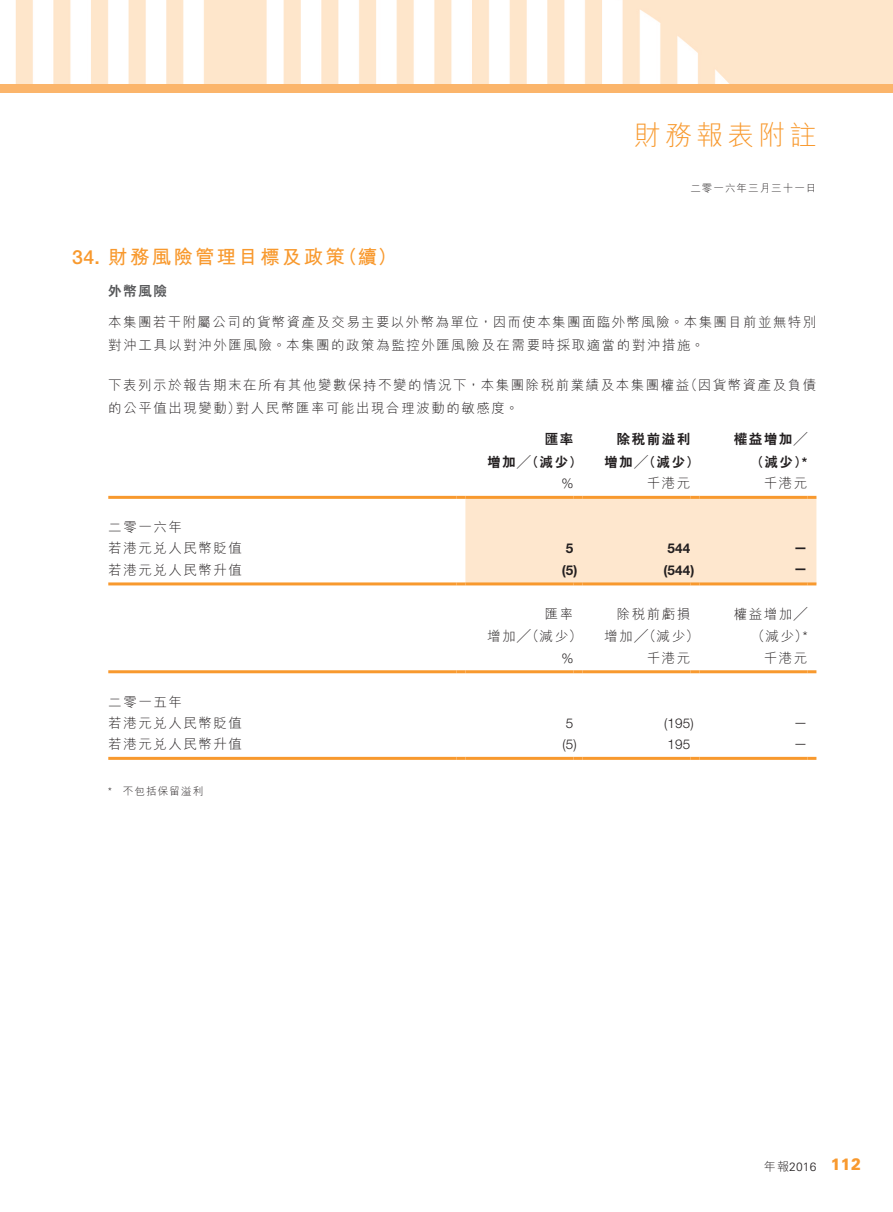
<style>
.page{position:relative;width:893px;height:1212px;background:#fff}
.page>*{position:absolute;margin:0;border:0;box-sizing:border-box;transform-origin:0 0}
.t1{font:300 27px "M Hei HK";letter-spacing:.15em;color:#f8992e}
._03_H1{font:700 19.5px "M Hei HK";letter-spacing:.115em;color:#f8992e}
.t2{font:900 16.5px "Univers LT Std";color:#f8992e;scale:.9 1}
._12___P2{font:300 13.5px/22.5px "M Hei HK";letter-spacing:.11em;color:#231f20}
._31_table_tab_6pt{font:300 13.5px/22.5px "M Hei HK";letter-spacing:.115em;color:#231f20}
._31_table_tab_6pt-2{font:800 13.5px/22.5px "C Hei 2 HK";letter-spacing:.115em;color:#231f20}
._31_table_tab_6pt-3{font:300 13.5px "Helvetica Neue LT Std";letter-spacing:.015em;color:#231f20}
._31_table_tab_6pt-4{font:700 13.5px "Helvetica Neue LT Std";letter-spacing:.015em;color:#231f20}
._04___H2{font:800 13.5px "C Hei 2 HK";color:#57585a}
.t3{font:300 12px "Univers LT Std";color:#231f20}
._26___P2__Note{font:300 10.5px "M Hei HK";letter-spacing:.1em;color:#231f20}
._26___P2__Note-2{font:300 10.5px "Helvetica Neue LT Std";color:#231f20}
.s1{font-family:"Helvetica Neue LT Std";font-weight:500}
.s2{font-family:"Helvetica Neue LT Std";font-weight:700}
.s3{font-family:"Helvetica Neue LT Std"}
.s4{font-family:"M Hei HK"}
</style>
<div class="page">
<img style="left:15px;top:0;width:878px;height:84px">
<div style="left:0;top:84px;width:893px;height:8px;background:#fbb56b"></div>
<hr style="left:108px;top:496px;width:348px;height:3px;background:#f8992e">
<hr style="left:108px;top:582px;width:348px;height:3px;background:#f8992e">
<svg style="left:456px;top:496px;width:360px;height:89px;background:#fde3c6"></svg>
<hr style="left:108px;top:670px;width:348px;height:3px;background:#f8992e">
<svg style="left:456px;top:670px;width:9px;height:3px"></svg>
<hr style="left:465px;top:670px;width:108px;height:3px;background:#f8992e">
<svg style="left:573px;top:670px;width:9px;height:3px"></svg>
<hr style="left:582px;top:670px;width:108px;height:3px;background:#f8992e">
<svg style="left:690px;top:670px;width:9px;height:3px"></svg>
<hr style="left:699px;top:670px;width:108px;height:3px;background:#f8992e">
<svg style="left:807px;top:670px;width:9px;height:3px"></svg>
<hr style="left:108px;top:757px;width:348px;height:3px;background:#f8992e">
<svg style="left:456px;top:757px;width:9px;height:3px"></svg>
<hr style="left:465px;top:757px;width:108px;height:3px;background:#f8992e">
<svg style="left:573px;top:757px;width:9px;height:3px"></svg>
<hr style="left:582px;top:757px;width:108px;height:3px;background:#f8992e">
<svg style="left:690px;top:757px;width:9px;height:3px"></svg>
<hr style="left:699px;top:757px;width:108px;height:3px;background:#f8992e">
<svg style="left:807px;top:757px;width:9px;height:3px"></svg>
<h1 class="t1" style="left:634px;top:116px;width:184px">財務報表附註</h1>
<p class="_26___P2__Note" style="left:690px;top:181px;width:127px">二零一六年三月三十一日</p>
<p class="_03_H1" style="left:72px;top:243px;width:274px"><span class="s1">34.</span> 財務風險管理目標及政策</p>
<p class="_04___H2" style="left:108px;top:282px;width:60px">外幣風險</p>
<p class="_12___P2" style="left:108px;top:310px;width:709px">本集團若干附屬公司的貨幣資產及交易主要以外幣為單位，因而使本集團面臨外幣風險。本集團目前並無特別對沖工具以對沖外匯風險。本集團的政策為監控外匯風險及在需要時採取適當的對沖措施。</p>
<p class="_12___P2" style="left:684px;top:373px;width:134px">（因貨幣資產及負債</p>
<p class="_03_H1" style="left:338px;top:243px;width:61px">（續(</p>
<p class="_12___P2" style="left:236px;top:373px;width:455px;text-indent:-128px">下表列示於報告期末在所有其他變數保持不變的情況下，本集團除稅前業績及本集團權益對人民幣匯率可能出現合理波動的敏感度。</p>
<p class="_12___P2" style="left:108px;top:396px;width:134px">的公平值出現變動）</p>
<p class="_31_table_tab_6pt" style="left:108px;top:515px;width:75px">二零一六年</p>
<p class="_31_table_tab_6pt" style="left:108px;top:537px;width:135px">若港元兌人民幣貶值</p>
<p class="_31_table_tab_6pt" style="left:108px;top:558px;width:135px">若港元兌人民幣升值</p>
<p class="_31_table_tab_6pt" style="left:108px;top:690px;width:75px">二零一五年</p>
<p class="_31_table_tab_6pt" style="left:108px;top:711px;width:135px">若港元兌人民幣貶值</p>
<p class="_31_table_tab_6pt" style="left:108px;top:732px;width:135px">若港元兌人民幣升值</p>
<p class="_26___P2__Note" style="left:123px;top:783px;width:82px">不包括保留溢利</p>
<p class="_26___P2__Note-2" style="left:108px;top:784px;width:5px">*</p>
<p class="_31_table_tab_6pt-2" style="left:487px;top:428px;width:96px;text-indent:58px">匯率增加╱（減少(</p>
<p class="_31_table_tab_6pt-2" style="left:604px;top:428px;width:96px;text-align:center">除稅前溢利<br>增加╱（減少(</p>
<p class="_31_table_tab_6pt-2" style="left:734px;top:428px;width:75px;text-align:right">權益增加╱ <span class="s2">*</span></p>
<p class="_31_table_tab_6pt-2" style="left:751px;top:451px;width:57px">（減少(</p>
<p class="_31_table_tab_6pt" style="left:764px;top:471px;width:45px">千港元</p>
<p class="_31_table_tab_6pt" style="left:647px;top:471px;width:45px">千港元</p>
<p class="_31_table_tab_6pt-3" style="left:561px;top:475px;width:14px">%</p>
<p class="_31_table_tab_6pt-4" style="left:566px;top:540px;width:9px">5</p>
<p class="_31_table_tab_6pt-4" style="left:562px;top:561px;width:17px">5) (</p>
<p class="_31_table_tab_6pt-4" style="left:667px;top:540px;width:24px">544</p>
<p class="_31_table_tab_6pt-4" style="left:663px;top:561px;width:33px">)544(</p>
<p class="_31_table_tab_6pt-4" style="left:794px;top:539px;width:15px">—</p>
<p class="_31_table_tab_6pt-4" style="left:794px;top:560px;width:15px">—</p>
<p class="_31_table_tab_6pt" style="left:487px;top:602px;width:96px;text-indent:58px">匯率增加╱（減少(</p>
<p class="_31_table_tab_6pt" style="left:604px;top:602px;width:96px;text-align:center">除稅前虧損<br>增加╱（減少(</p>
<p class="_31_table_tab_6pt" style="left:734px;top:602px;width:75px;text-align:right">權益增加╱ <span class="s3">*</span></p>
<p class="_31_table_tab_6pt" style="left:752px;top:624px;width:57px">（減少(</p>
<p class="_31_table_tab_6pt" style="left:764px;top:646px;width:45px">千港元</p>
<p class="_31_table_tab_6pt" style="left:647px;top:646px;width:45px">千港元</p>
<p class="_31_table_tab_6pt-3" style="left:561px;top:649px;width:14px">%</p>
<p class="_31_table_tab_6pt-3" style="left:566px;top:715px;width:9px">5</p>
<p class="_31_table_tab_6pt-3" style="left:562px;top:736px;width:16px">5) (</p>
<p class="_31_table_tab_6pt-3" style="left:664px;top:715px;width:31px">)195(</p>
<p class="_31_table_tab_6pt-3" style="left:667px;top:736px;width:24px">195</p>
<p class="_31_table_tab_6pt-3" style="left:794px;top:713px;width:15px">—</p>
<p class="_31_table_tab_6pt-3" style="left:794px;top:735px;width:15px">—</p>
<p class="t3" style="left:764px;top:1159px;width:54px"><span class="s4">年報</span>2016</p>
<p class="t2" style="left:831px;top:1154px;width:35px">112</p>
</div>
